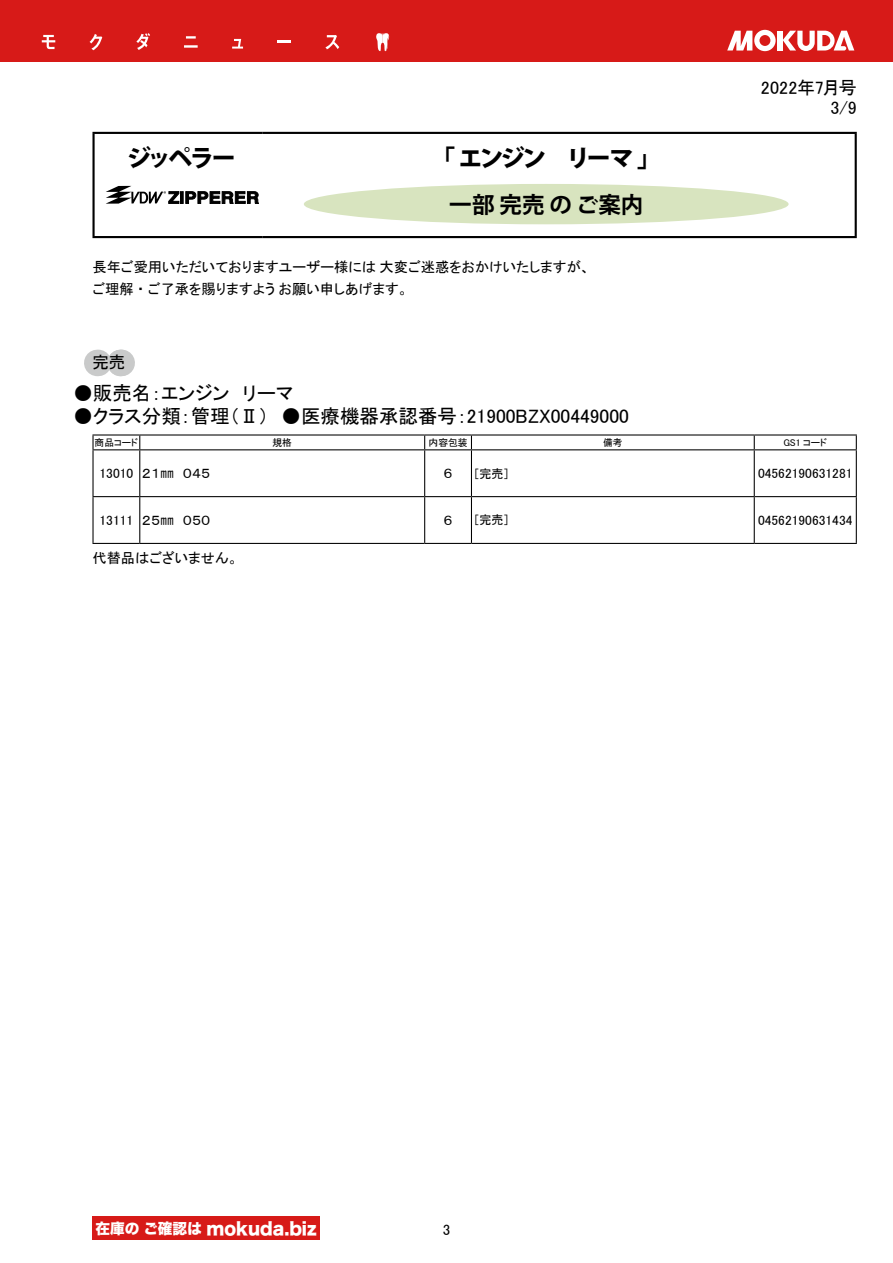
<style>
.page{position:relative;width:893px;height:1263px;background:#fff}
.page>*{position:absolute;margin:0;border:0;box-sizing:border-box;transform-origin:0 0}
.t1{font:800 24px "Koz Go Pr 6 N";letter-spacing:-.12em;color:#000}
.t2{font:700 22.5px "Koz Go Pr 6 N";letter-spacing:.025em;color:#000}
.t3{font:19.5px "MS P Gothic";color:#000}
.t4{font:18px/20.2px "MS P Gothic";letter-spacing:-.01em;color:#000;text-align:right}
.t5{font:17.25px "Hira Kaku Std W8";color:#fff;scale:.95 1}
.t6{font:16.5px "MS P Gothic";color:#000}
.t7{font:15px "MS P Gothic";color:#000}
.t8{font:14.7px "Hira Kaku Std W8";color:#fff}
.t9{font:14.25px/22.5px "MS P Gothic";color:#000}
.t10{font:13.5px "MS P Gothic";color:#000}
.t11{font:12px "MS P Gothic";color:#000}
.t12{font:9.75px "MS P Gothic";color:#000}
</style>
<div class="page">
<div style="left:0;top:0;width:893px;height:62px;background:#d71a18"></div>
<svg style="left:376px;top:33px;width:13px;height:19px"></svg>
<svg style="left:42px;top:35px;width:13px;height:14px"></svg>
<svg style="left:90px;top:34px;width:12px;height:16px"></svg>
<svg style="left:136px;top:33px;width:14px;height:17px"></svg>
<hr style="left:184px;top:45px;width:14px;height:3px;background:#fff">
<svg style="left:186px;top:36px;width:10px;height:3px"></svg>
<svg style="left:232px;top:39px;width:11px;height:10px"></svg>
<svg style="left:278px;top:41px;width:13px;height:2px"></svg>
<svg style="left:325px;top:35px;width:14px;height:14px"></svg>
<div style="left:778px;top:31px;width:5px;height:20px;background:#fff"></div>
<svg style="left:783px;top:31px;width:71px;height:20px"></svg>
<svg style="left:727px;top:30px;width:49px;height:21px"></svg>
<div style="left:92px;top:1216px;width:228px;height:24px;background:#d71a18"></div>
<hr style="left:92px;top:132px;width:170px;height:2px;background:#000">
<hr style="left:92px;top:134px;width:3px;height:102px;background:#000">
<hr style="left:262px;top:132px;width:595px;height:2px;background:#000">
<hr style="left:855px;top:134px;width:2px;height:102px;background:#000">
<hr style="left:92px;top:236px;width:170px;height:2px;background:#000">
<hr style="left:262px;top:236px;width:595px;height:2px;background:#000">
<svg style="left:106px;top:186px;width:153px;height:18px"></svg>
<div style="left:304px;top:184px;width:485px;height:40px;background:#d8e4bf;border-radius:50%"></div>
<svg style="left:94px;top:450px;width:762px;height:93px"></svg>
<hr style="left:92px;top:434px;width:48px;height:1px;background:#000">
<svg style="left:92px;top:435px;width:2px;height:14px"></svg>
<hr style="left:140px;top:434px;width:285px;height:1px;background:#000">
<svg style="left:139px;top:435px;width:1px;height:14px"></svg>
<hr style="left:425px;top:434px;width:46px;height:1px;background:#000">
<svg style="left:424px;top:435px;width:1px;height:14px"></svg>
<hr style="left:471px;top:434px;width:283px;height:1px;background:#000">
<svg style="left:471px;top:435px;width:1px;height:14px"></svg>
<hr style="left:754px;top:434px;width:103px;height:1px;background:#000">
<svg style="left:754px;top:435px;width:1px;height:14px"></svg>
<svg style="left:856px;top:435px;width:1px;height:14px"></svg>
<hr style="left:92px;top:449px;width:48px;height:1px;background:#000">
<hr style="left:92px;top:450px;width:2px;height:46px;background:#000">
<hr style="left:140px;top:449px;width:285px;height:1px;background:#000">
<hr style="left:139px;top:450px;width:1px;height:46px;background:#000">
<hr style="left:425px;top:449px;width:46px;height:1px;background:#000">
<hr style="left:424px;top:450px;width:1px;height:46px;background:#000">
<hr style="left:471px;top:449px;width:283px;height:1px;background:#000">
<hr style="left:471px;top:450px;width:1px;height:46px;background:#000">
<hr style="left:754px;top:449px;width:103px;height:1px;background:#000">
<hr style="left:754px;top:450px;width:1px;height:46px;background:#000">
<hr style="left:856px;top:450px;width:1px;height:46px;background:#000">
<hr style="left:92px;top:496px;width:48px;height:1px;background:#000">
<hr style="left:92px;top:497px;width:2px;height:46px;background:#000">
<hr style="left:140px;top:496px;width:285px;height:1px;background:#000">
<hr style="left:139px;top:497px;width:1px;height:46px;background:#000">
<hr style="left:425px;top:496px;width:46px;height:1px;background:#000">
<hr style="left:424px;top:497px;width:1px;height:46px;background:#000">
<hr style="left:471px;top:496px;width:283px;height:1px;background:#000">
<hr style="left:471px;top:497px;width:1px;height:46px;background:#000">
<hr style="left:754px;top:496px;width:103px;height:1px;background:#000">
<hr style="left:754px;top:497px;width:1px;height:46px;background:#000">
<hr style="left:856px;top:497px;width:1px;height:46px;background:#000">
<hr style="left:92px;top:543px;width:48px;height:1px;background:#000">
<hr style="left:140px;top:543px;width:285px;height:1px;background:#000">
<hr style="left:425px;top:543px;width:46px;height:1px;background:#000">
<hr style="left:471px;top:543px;width:283px;height:1px;background:#000">
<hr style="left:754px;top:543px;width:103px;height:1px;background:#000">
<svg style="left:97px;top:350px;width:1px;height:26px"></svg>
<svg style="left:109px;top:350px;width:13px;height:26px"></svg>
<h1 class="t1" style="left:127px;top:144px;width:110px">ジッペラー</h1>
<h1 class="t1" style="left:431px;top:144px;width:232px">「エンジン　リーマ「</h1>
<h2 class="t2" style="left:449px;top:192px;width:196px">一部完売のご案内</h2>
<p class="t9" style="left:92px;top:255px;width:499px">長年ご愛用いただいておりますユーザー様には大変ご迷惑をおかけいたしますが、ご理解・ご了承を賜りますようお願い申しあげます。</p>
<p class="t6" style="left:92px;top:354px;width:35px">完売</p>
<h3 class="t3" style="left:73px;top:383px;width:158px">●販売名：エンジン</h3>
<h3 class="t3" style="left:73px;top:406px;width:557px">●クラス分類：管理 Ⅱ（ ）　●医療機器承認番号：21900BZX00449000</h3>
<h3 class="t3" style="left:243px;top:383px;width:52px">リーマ</h3>
<p class="t12" style="left:95px;top:438px;width:45px">商品コード</p>
<p class="t12" style="left:272px;top:438px;width:21px">規格</p>
<p class="t12" style="left:429px;top:438px;width:40px">内容包装</p>
<p class="t12" style="left:603px;top:438px;width:21px">備考</p>
<p class="t10" style="left:100px;top:466px;width:35px">13010</p>
<p class="t10" style="left:142px;top:466px;width:70px">２１㎜　０４５</p>
<p class="t10" style="left:443px;top:466px;width:11px">６</p>
<p class="t11" style="left:474px;top:467px;width:37px">［完売[</p>
<p class="t10" style="left:100px;top:513px;width:35px">13111</p>
<p class="t9" style="left:92px;top:546px;width:147px">代替品はございません。</p>
<p class="t10" style="left:142px;top:513px;width:70px">２５㎜　０５０</p>
<p class="t10" style="left:443px;top:513px;width:11px">６</p>
<p class="t11" style="left:474px;top:514px;width:37px">［完売[</p>
<p class="t4" style="left:761px;top:78px;width:97px">2022年7月号<br>3/9</p>
<p class="t12" style="left:783px;top:438px;width:45px">GS1 コード</p>
<p class="t10" style="left:758px;top:466px;width:96px">04562190631281</p>
<p class="t10" style="left:758px;top:513px;width:96px">04562190631434</p>
<p class="t5" style="left:207px;top:1218px;width:117px">mokuda.biz</p>
<p class="t8" style="left:95px;top:1220px;width:108px">在庫のご確認は</p>
<p class="t7" style="left:443px;top:1222px;width:9px">3</p>
</div>
